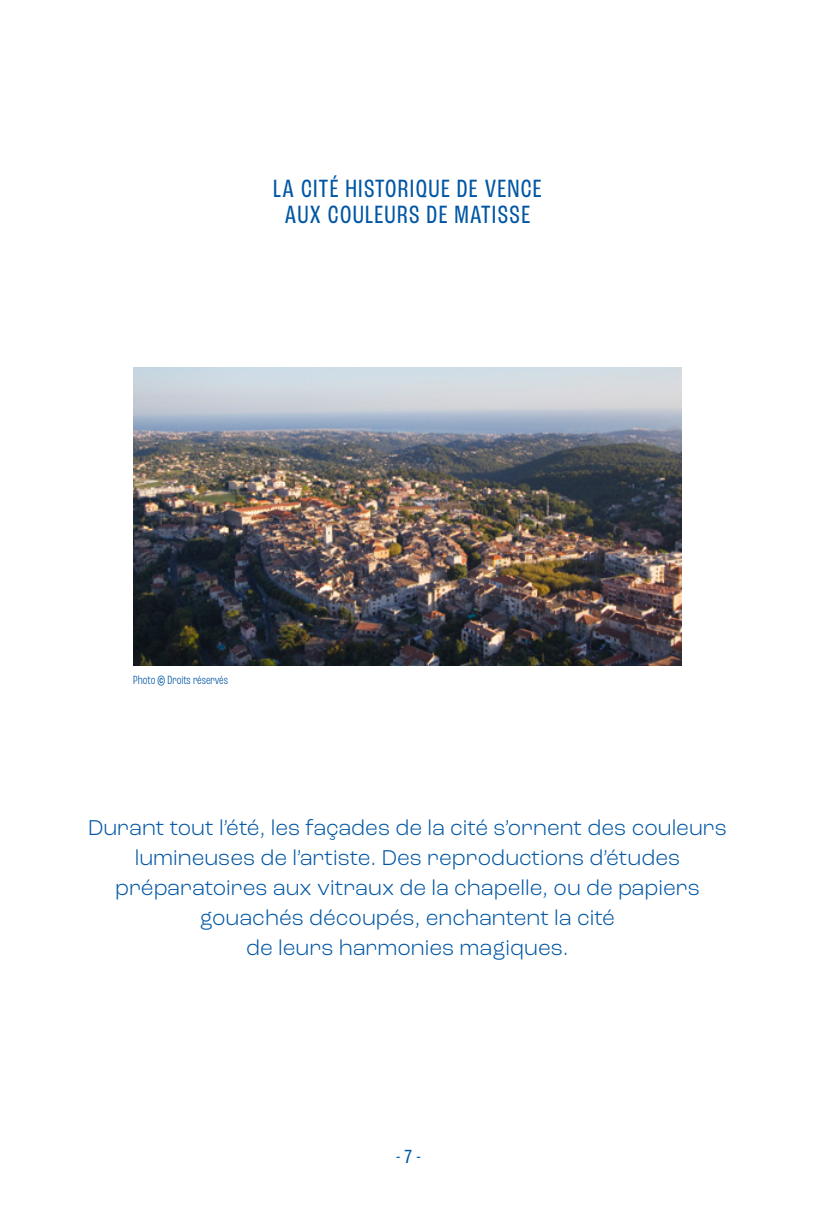
<style>
.page{position:relative;width:815px;height:1205px;background:#fff}
.page>*{position:absolute;margin:0;border:0;box-sizing:border-box;transform-origin:0 0}
.t1{font:condensed 26.25px/26.2px "Roc Grotesk";letter-spacing:.05em;color:#0056a4;text-align:center}
.t2{font:300 22.5px/30px "Roc Grotesk";color:#0056a4;text-align:center}
.t3{font:condensed 20px "Roc Grotesk";color:#0056a4}
.t4{font:300 condensed 12.5px "Roc Grotesk";color:#0056a4}
</style>
<div class="page">
<img style="left:133px;top:368px;width:549px;height:298px">
<p class="t1" style="left:273px;top:175px;width:270px">LA CITÉ HISTORIQUE DE VENCE<br>AUX COULEURS DE MATISSE</p>
<p class="t4" style="left:133px;top:672px;width:96px">Photo © Droits réservés</p>
<p class="t2" style="left:88px;top:813px;width:640px">Durant tout l’été, les façades de la cité s’ornent des couleurs lumineuses de l’artiste. Des reproductions d’études préparatoires aux vitraux de la chapelle, ou de papiers gouachés découpés, enchantent la cité<br>de leurs harmonies magiques.</p>
<p class="t3" style="left:396px;top:1145px;width:26px">- 7 -</p>
</div>
